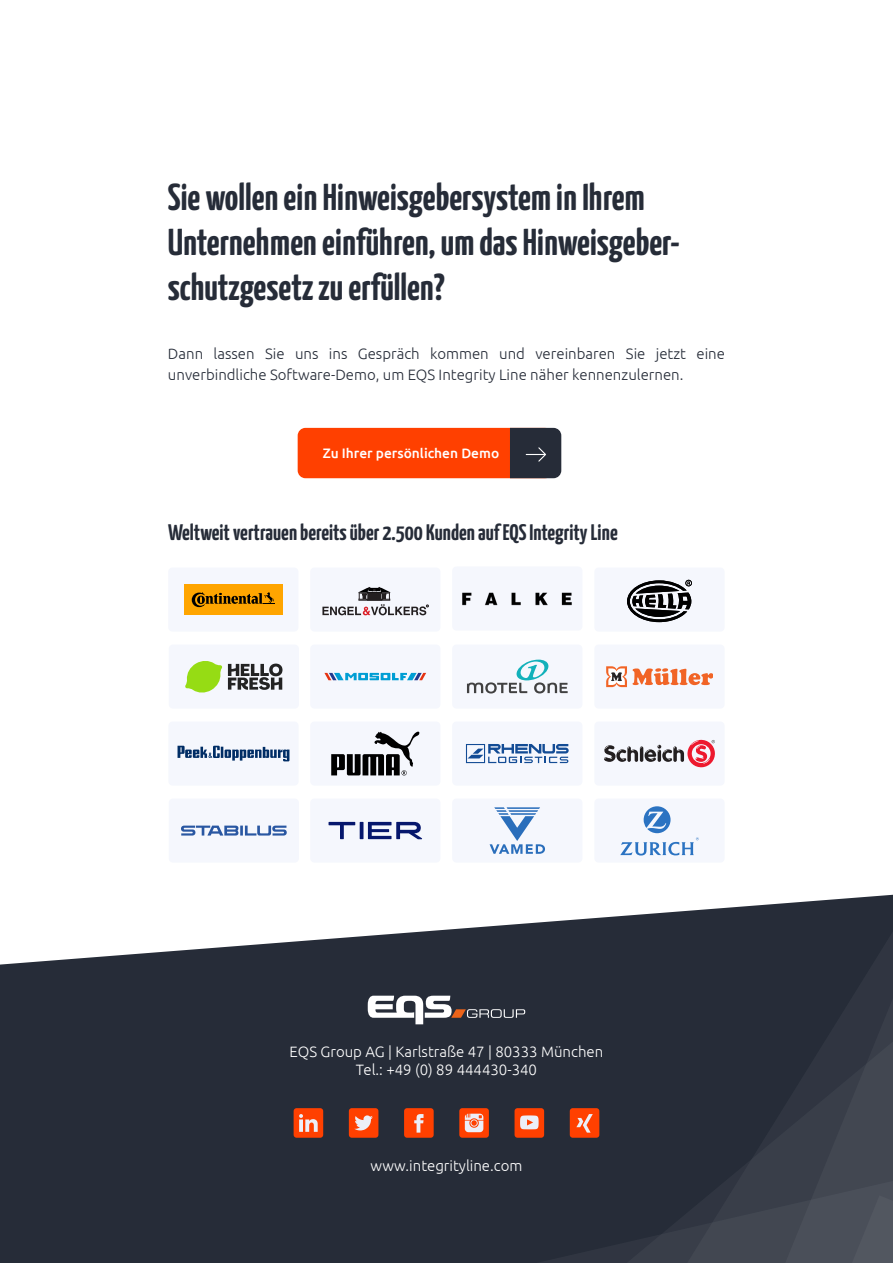
<style>
.page{position:relative;width:893px;height:1263px;background:#fff}
.page>*{position:absolute;margin:0;border:0;box-sizing:border-box;transform-origin:0 0}
.t1{font:700 37.5px/45px "Yanone Kaffeesatz";color:#262c38}
.t2{font:700 22.5px "Yanone Kaffeesatz";color:#262c38}
.t3{font:300 15px/21px "Ubuntu";color:#262c38}
.t4{font:300 15px/18px "Ubuntu";color:#fff;text-align:center}
.t5{font:500 13.65px "Ubuntu";color:#fff}
</style>
<div class="page">
<div style="left:298px;top:428px;width:255px;height:50px;background:#ff4000;border-radius:8px"></div>
<div style="left:510px;top:428px;width:51px;height:50px;background:#262c38"></div>
<div style="left:0;top:949px;width:190px;height:314px;background:#262c38"></div>
<div style="left:190px;top:938px;width:139px;height:325px;background:#262c38"></div>
<div style="left:329px;top:920px;width:242px;height:343px;background:#262c38"></div>
<div style="left:508px;top:1195px;width:63px;height:68px;background:#262c38"></div>
<svg style="left:571px;top:895px;width:322px;height:368px;background:#343a45"></svg>
<div style="left:349px;top:1108px;width:29px;height:30px;background:#ff4000;border-radius:3px"></div>
<div style="left:294px;top:1108px;width:29px;height:30px;background:#ff4000;border-radius:3px"></div>
<div style="left:404px;top:1108px;width:30px;height:30px;background:#ff4000;border-radius:3px"></div>
<div style="left:459px;top:1108px;width:30px;height:30px;background:#ff4000;border-radius:3px"></div>
<div style="left:515px;top:1108px;width:29px;height:30px;background:#ff4000;border-radius:3px"></div>
<div style="left:570px;top:1108px;width:29px;height:30px;background:#ff4000;border-radius:3px"></div>
<svg style="left:299px;top:1114px;width:19px;height:18px"></svg>
<svg style="left:354px;top:1115px;width:19px;height:15px"></svg>
<svg style="left:414px;top:1114px;width:9px;height:18px"></svg>
<svg style="left:465px;top:1114px;width:18px;height:18px"></svg>
<svg style="left:520px;top:1115px;width:19px;height:14px"></svg>
<svg style="left:576px;top:1114px;width:17px;height:18px"></svg>
<svg style="left:368px;top:996px;width:157px;height:28px"></svg>
<div style="left:594px;top:567px;width:131px;height:65px;background:#f5f7fd;border-radius:4px"></div>
<svg style="left:627px;top:580px;width:65px;height:42px"></svg>
<div style="left:168px;top:567px;width:130px;height:65px;background:#f5f7fd;border-radius:4px"></div>
<div style="left:184px;top:584px;width:98px;height:31px;background:#ffa500"></div>
<svg style="left:192px;top:592px;width:83px;height:15px"></svg>
<div style="left:310px;top:567px;width:130px;height:65px;background:#f5f7fd;border-radius:4px"></div>
<svg style="left:322px;top:587px;width:107px;height:28px"></svg>
<div style="left:452px;top:566px;width:130px;height:64px;background:#f5f7fd;border-radius:4px"></div>
<img style="left:462px;top:592px;width:110px;height:14px">
<div style="left:169px;top:644px;width:130px;height:65px;background:#f5f7fd;border-radius:4px"></div>
<svg style="left:185px;top:661px;width:37px;height:32px"></svg>
<svg style="left:228px;top:664px;width:54px;height:26px"></svg>
<div style="left:310px;top:644px;width:130px;height:65px;background:#f5f7fd;border-radius:4px"></div>
<svg style="left:324px;top:673px;width:102px;height:7px"></svg>
<div style="left:594px;top:644px;width:131px;height:65px;background:#f5f7fd;border-radius:4px"></div>
<svg style="left:606px;top:666px;width:107px;height:21px"></svg>
<div style="left:452px;top:644px;width:130px;height:65px;background:#f5f7fd;border-radius:4px"></div>
<svg style="left:467px;top:660px;width:101px;height:33px"></svg>
<div style="left:452px;top:721px;width:130px;height:65px;background:#f5f7fd;border-radius:4px"></div>
<svg style="left:466px;top:744px;width:103px;height:19px"></svg>
<div style="left:594px;top:721px;width:131px;height:65px;background:#f5f7fd;border-radius:4px"></div>
<svg style="left:604px;top:739px;width:111px;height:29px"></svg>
<div style="left:168px;top:721px;width:131px;height:65px;background:#f5f7fd;border-radius:4px"></div>
<svg style="left:178px;top:746px;width:111px;height:15px"></svg>
<div style="left:310px;top:721px;width:130px;height:65px;background:#f5f7fd;border-radius:4px"></div>
<svg style="left:331px;top:731px;width:89px;height:44px"></svg>
<div style="left:594px;top:798px;width:131px;height:64px;background:#f5f7fd;border-radius:4px"></div>
<svg style="left:620px;top:806px;width:79px;height:49px"></svg>
<div style="left:452px;top:798px;width:130px;height:64px;background:#f5f7fd;border-radius:4px"></div>
<svg style="left:490px;top:807px;width:55px;height:47px"></svg>
<div style="left:169px;top:798px;width:130px;height:64px;background:#f5f7fd;border-radius:4px"></div>
<svg style="left:181px;top:825px;width:106px;height:10px"></svg>
<div style="left:310px;top:798px;width:130px;height:65px;background:#f5f7fd;border-radius:4px"></div>
<svg style="left:329px;top:822px;width:93px;height:17px"></svg>
<h1 class="t1" style="left:168px;top:172px;width:514px">Sie wollen ein Hinweisgebersystem in Ihrem<br>Unternehmen einführen, um das Hinweisgeber&shy;schutzgesetz zu erfüllen?</h1>
<p class="t3" style="left:168px;top:342px;width:559px">Dann lassen Sie uns ins Gespräch kommen und vereinbaren Sie jetzt eine unverbindliche Software-Demo, um EQS Integrity Line näher kennenzulernen.</p>
<p class="t5" style="left:323px;top:445px;width:178px">Zu Ihrer persönlichen Demo</p>
<h2 class="t2" style="left:168px;top:516px;width:451px">Weltweit vertrauen bereits über 2.500 Kunden auf EQS Integrity Line</h2>
<p class="t4" style="left:290px;top:1042px;width:315px">EQS Group AG | Karlstraße 47 | 80333 München<br>Tel.: +49 (0) 89 444430-340</p>
<p class="t4" style="left:370px;top:1156px;width:153px">www.integrityline.com</p>
</div>
